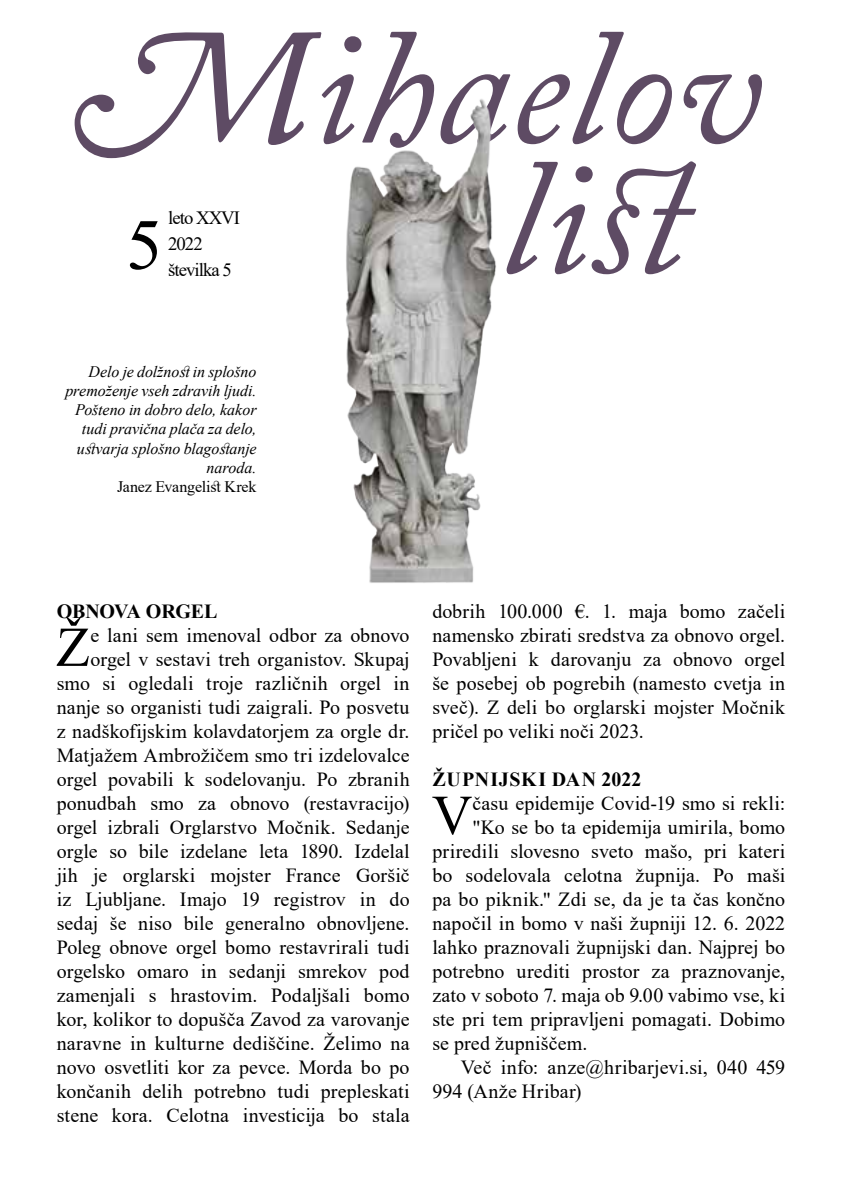
<style>
.page{position:relative;width:842px;height:1191px;background:#fff}
.page>*{position:absolute;margin:0;border:0;box-sizing:border-box;transform-origin:0 0}
.t1{font:italic 164px/130px "Adobe Caslon Pro";color:#5e4b64}
.t2{font:72px "Times New Roman";color:#000}
.t3{font:56.2px "Times New Roman";color:#000}
.t4{font:20px/24px "Times New Roman";letter-spacing:.005em;color:#000;text-align:right}
.t5{font:700 20px "Times New Roman";letter-spacing:.035em;color:#000}
.t6{font:700 20px "Times New Roman";color:#000}
.t7{font:18.8px/26px "Times New Roman";letter-spacing:-.05em;color:#000}
.t8{font:italic 16px/19.2px "Times New Roman";letter-spacing:-.005em;color:#000;text-align:right}
.t9{font:16px "Times New Roman";letter-spacing:-.01em;color:#000}
</style>
<div class="page">
<img style="left:346px;top:99px;width:150px;height:484px">
<h1 class="t1" style="left:501px;top:21px;width:262px;text-indent:-426px">Mihaelov list</h1>
<p class="t7" style="left:168px;top:204px;width:74px">leto XXVI<br>2022</p>
<h2 class="t2" style="left:126px;top:194px;width:37px">5</h2>
<p class="t7" style="left:168px;top:256px;width:65px">številka 5</p>
<p class="t8" style="left:65px;top:361px;width:193px">Delo je dolžnost in splošno premoženje vseh zdravih ljudi.<br>Pošteno in dobro delo, kakor tudi pravična plača za delo, ustvarja splošno blagostanje naroda.</p>
<p class="t9" style="left:117px;top:475px;width:141px">Janez Evangelist Krek</p>
<p class="t6" style="left:57px;top:597px;width:162px">OBNOVA ORGEL</p>
<h3 class="t3" style="left:56px;top:607px;width:36px">Ž</h3>
<p class="t4" style="left:57px;top:622px;width:354px">e lani sem imenoval odbor za obnovo orgel v sestavi treh organistov. Skupaj smo si ogledali troje različnih orgel in nanje so organisti tudi zaigrali. Po posvetu z nadškofijskim kolavdatorjem za orgle dr.<br>Matjažem Ambrožičem smo tri izdelovalce orgel povabili k sodelovanju. Po zbranih ponudbah smo za obnovo (restavracijo) orgel izbrali Orglarstvo Močnik. Sedanje orgle so bile izdelane leta 1890. Izdelal jih je orglarski mojster France Goršič iz Ljubljane. Imajo 19 registrov in do sedaj še niso bile generalno obnovljene.<br>Poleg obnove orgel bomo restavrirali tudi orgelsko omaro in sedanji smrekov pod zamenjali s hrastovim. Podaljšali bomo kor, kolikor to dopušča Zavod za varovanje naravne in kulturne dediščine. Želimo na novo osvetliti kor za pevce. Morda bo po končanih delih potrebno tudi prepleskati stene kora. Celotna investicija bo stala</p>
<p class="t4" style="left:432px;top:598px;width:354px;text-align:justify">dobrih 100.000 €. 1. maja bomo začeli namensko zbirati sredstva za obnovo orgel.<br>Povabljeni k darovanju za obnovo orgel še posebej ob pogrebih (namesto cvetja in sveč). Z deli bo orglarski mojster Močnik pričel po veliki noči 2023.</p>
<p class="t5" style="left:432px;top:765px;width:211px">ŽUPNIJSKI DAN 2022</p>
<h3 class="t3" style="left:432px;top:775px;width:42px">V</h3>
<p class="t4" style="left:472px;top:790px;width:314px">času epidemije Covid-19 smo si rekli:</p>
<p class="t4" style="left:472px;top:814px;width:314px">"Ko se bo ta epidemija umirila, bomo</p>
<p class="t4" style="left:432px;top:838px;width:354px">priredili slovesno sveto mašo, pri kateri</p>
<p class="t4" style="left:432px;top:862px;width:354px">bo sodelovala celotna župnija. Po maši</p>
<p class="t4" style="left:432px;top:886px;width:354px">pa bo piknik." Zdi se, da je ta čas končno</p>
<p class="t4" style="left:432px;top:910px;width:354px">napočil in bomo v naši župniji 12. 6. 2022</p>
<p class="t4" style="left:432px;top:934px;width:354px">lahko praznovali župnijski dan. Najprej bo</p>
<p class="t4" style="left:432px;top:958px;width:354px">potrebno urediti prostor za praznovanje,</p>
<p class="t4" style="left:432px;top:982px;width:354px">zato v soboto 7. maja ob 9.00 vabimo vse, ki</p>
<p class="t4" style="left:432px;top:1006px;width:354px">ste pri tem pripravljeni pomagati. Dobimo</p>
<p class="t4" style="left:432px;top:1030px;width:157px">se pred župniščem.</p>
<p class="t4" style="left:461px;top:1054px;width:326px">Več info: anze@hribarjevi.si, 040 459</p>
<p class="t4" style="left:432px;top:1078px;width:151px">994 (Anže Hribar)</p>
</div>
